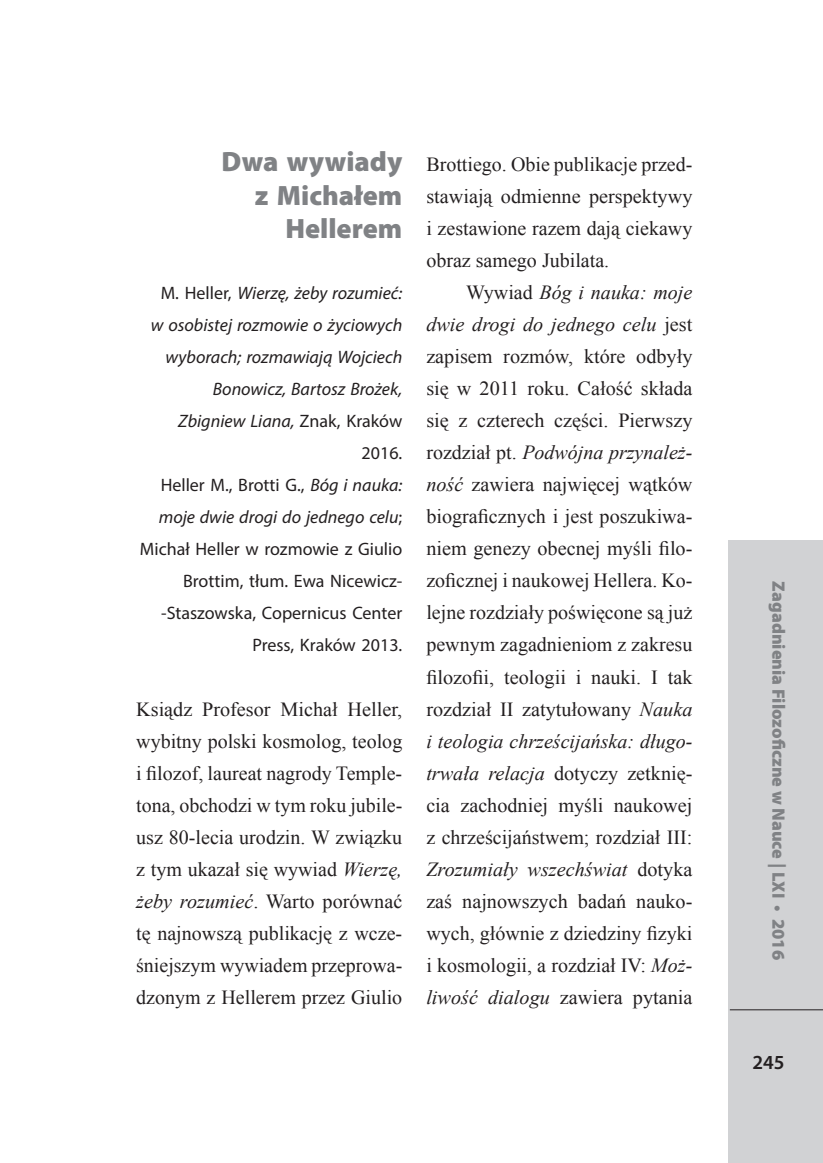
<style>
.page{position:relative;width:823px;height:1163px;background:#fff}
.page>*{position:absolute;margin:0;border:0;box-sizing:border-box;transform-origin:0 0}
.Tytul_recenzje_ZF{font:900 28px/33.6px "Myriad Pro";color:#808285;text-align:right}
.Tekst_recenzje_ZF{font:20px/32px "Times New Roman";color:#231f20;text-align:justify}
.tekst_recenzje_bez_a{font:20px/32px "Times New Roman";color:#231f20;text-align:justify}
.t1{font:600 20px "Myriad Pro";color:#231f20}
.Recenzje_-_dane_b{font:18px/32px "Myriad Pro";color:#231f20;text-align:right}
.Recenzje_-_dane_b-2{font:italic 18px/32px "Myriad Pro";color:#231f20;text-align:right}
.t2{font:900 18px "Myriad Pro";color:#808285}
.s1{font-style:normal}
.s2{font-style:italic}
</style>
<div class="page">
<div style="left:727px;top:540px;width:95px;height:622px;background:#d1d2d4"></div>
<hr style="left:729px;top:1009px;width:93px;height:1px;background:#231f20">
<p class="Tytul_recenzje_ZF" style="left:221px;top:144px;width:182px">Dwa wywiady z Michałem<br>Hellerem</p>
<p class="Recenzje_-_dane_b-2" style="left:151px;top:277px;width:253px"><span class="s1">M. Heller,</span> Wierzę, żeby rozumieć: w osobistej rozmowie o życiowych wyborach; rozmawiają Wojciech<br>Bonowicz, Bartosz Brożek,</p>
<p class="Recenzje_-_dane_b" style="left:178px;top:405px;width:225px"><span class="s2">Zbigniew Liana,</span> Znak, Kraków<br>2016.</p>
<p class="Recenzje_-_dane_b" style="left:140px;top:469px;width:264px">Heller M., Brotti G., <span class="s2">Bóg i nauka: moje dwie drogi do jednego celu</span>;<br>Michał Heller w rozmowie z Giulio<br>Brottim, tłum. Ewa Nicewicz--Staszowska, Copernicus Center<br>Press, Kraków 2013.</p>
<p class="tekst_recenzje_bez_a" style="left:136px;top:692px;width:267px">Ksiądz Profesor Michał Heller, wybitny polski kosmolog, teolog i filozof, laureat nagrody Temple&shy;tona, obchodzi w tym roku jubile&shy;usz 80-lecia urodzin. W związku z tym ukazał się wywiad <span class="s2">Wierzę, żeby rozumieć</span>. Warto porównać tę najnowszą publikację z wcze&shy;śniejszym wywiadem przeprowa&shy;dzonym z Hellerem przez Giulio</p>
<p class="tekst_recenzje_bez_a" style="left:426px;top:148px;width:267px">Brottiego. Obie publikacje przed&shy;stawiają odmienne perspektywy i zestawione razem dają ciekawy obraz samego Jubilata.</p>
<p class="Tekst_recenzje_ZF" style="left:426px;top:276px;width:267px;text-indent:40px">Wywiad <span class="s2">Bóg i nauka: moje dwie drogi do jednego celu</span> jest zapisem rozmów, które odbyły się w 2011 roku. Całość składa się z czterech części. Pierwszy rozdział pt. <span class="s2">Podwójna przynależ&shy;ność</span> zawiera najwięcej wątków biograficznych i jest poszukiwa&shy;niem genezy obecnej myśli filo&shy;zoficznej i naukowej Hellera. Ko&shy;lejne rozdziały poświęcone są już pewnym zagadnieniom z zakresu filozofii, teologii i nauki. I tak rozdział II zatytułowany <span class="s2">Nauka i teologia chrześcijańska: długo&shy;trwała relacja</span> dotyczy zetknię&shy;cia zachodniej myśli naukowej z chrześcijaństwem; rozdział III:<br><span class="s2">Zrozumiały wszechświat</span> dotyka zaś najnowszych badań nauko&shy;wych, głównie z dziedziny fizyki i kosmologii, a rozdział IV: <span class="s2">Moż&shy;liwość dialogu</span> zawiera pytania</p>
<p class="t2" style="left:790px;top:581px;width:380px;rotate:90deg">Zagadnienia Filozoficzne w Nauce | LXI • 2016</p>
<p class="t1" style="left:752px;top:1049px;width:34px">245</p>
</div>
